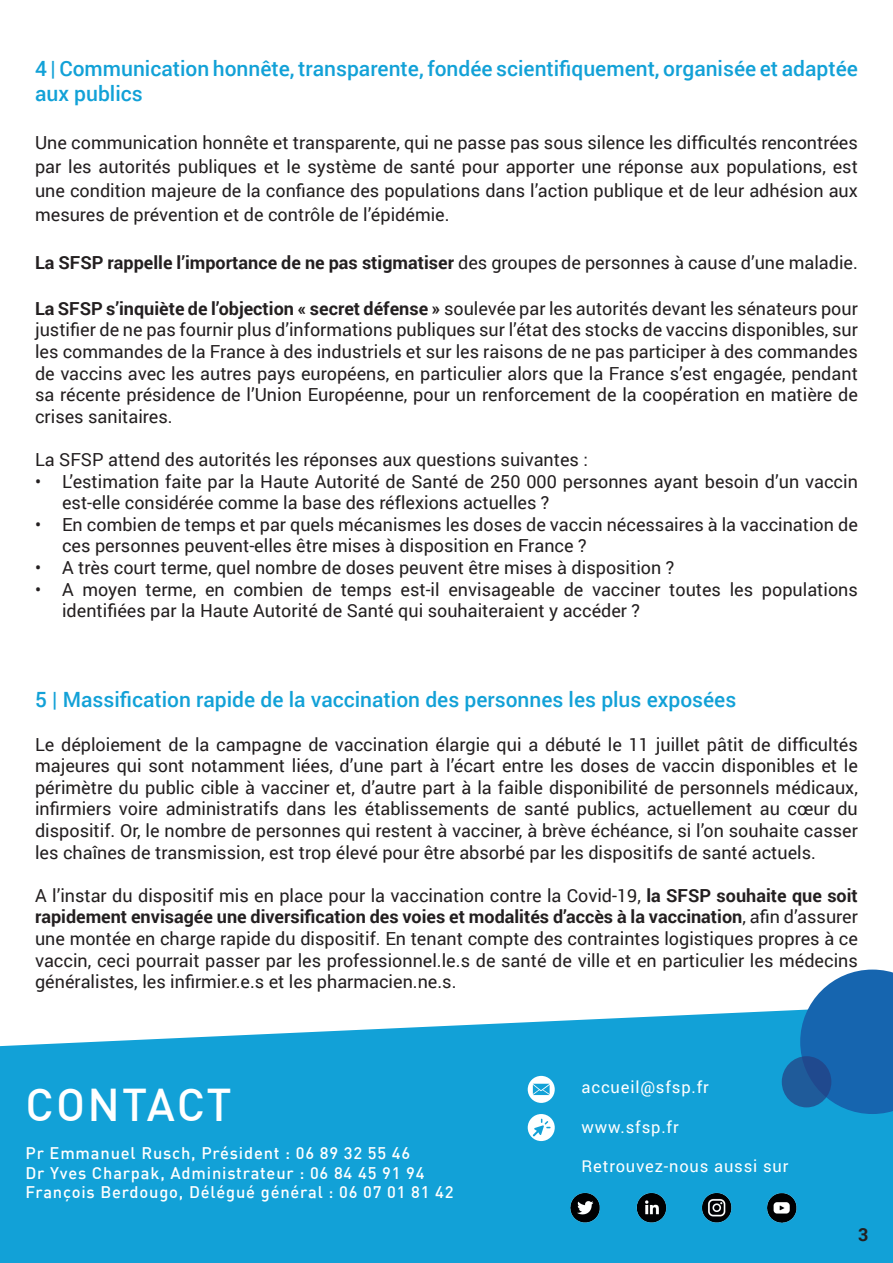
<style>
.page{position:relative;width:893px;height:1263px;background:#fff}
.page>*{position:absolute;margin:0;border:0;box-sizing:border-box;transform-origin:0 0}
.t1{font:500 45px "DIN";letter-spacing:.045em;color:#fff}
.t2{font:500 21px/25.2px "Roboto";color:#12a1d7}
.t3{font:18px/21.6px "Roboto";color:#231f20;text-align:justify}
.t4{font:700 18px "Roboto";color:#231f20}
.t5{font:500 16.5px/19.8px "DIN";letter-spacing:.05em;color:#fff}
.t6{font:16.5px "Roboto";letter-spacing:.05em;color:#fff}
.s1{font-weight:400}
.s2{font-weight:700}
</style>
<div class="page">
<svg style="left:0;top:1009px;width:893px;height:254px;background:#25a8da"></svg>
<svg style="left:800px;top:969px;width:93px;height:145px;background:#2c76b8"></svg>
<div style="left:782px;top:1056px;width:49px;height:51px;background:linear-gradient(to right,#1f619e,#20498e);border-radius:50%"></div>
<svg style="left:528px;top:1076px;width:27px;height:27px"></svg>
<div style="left:528px;top:1114px;width:27px;height:27px;background:#fff;border-radius:50%"></div>
<img style="left:541px;top:1184px;width:285px;height:50px">
<svg style="left:533px;top:1084px;width:17px;height:11px"></svg>
<svg style="left:533px;top:1119px;width:18px;height:17px"></svg>
<p class="t2" style="left:35px;top:55px;width:824px">4 | Communication honnête, transparente, fondée scientifiquement, organisée et adaptée aux publics</p>
<p class="t3" style="left:35px;top:130px;width:824px;line-height:24px">Une communication honnête et transparente, qui ne passe pas sous silence les difficultés rencontrées par les autorités publiques et le système de santé pour apporter une réponse aux populations, est une condition majeure de la confiance des populations dans l’action publique et de leur adhésion aux mesures de prévention et de contrôle de l’épidémie.</p>
<p class="t4" style="left:35px;top:250px;width:824px">La SFSP rappelle l’importance de ne pas stigmatiser <span class="s1">des groupes de personnes à cause d’une maladie.</span></p>
<p class="t3" style="left:35px;top:297px;width:824px"><span class="s2">La SFSP s’inquiète de l’objection « secret défense »</span> soulevée par les autorités devant les sénateurs pour justifier de ne pas fournir plus d’informations publiques sur l’état des stocks de vaccins disponibles, sur les commandes de la France à des industriels et sur les raisons de ne pas participer à des commandes de vaccins avec les autres pays européens, en particulier alors que la France s’est engagée, pendant sa récente présidence de l’Union Européenne, pour un renforcement de la coopération en matière de crises sanitaires.</p>
<p class="t3" style="left:35px;top:448px;width:554px">La SFSP attend des autorités les réponses aux questions suivantes :</p>
<p class="t3" style="left:62px;top:470px;width:797px;text-indent:-27px">• L’estimation faite par la Haute Autorité de Santé de 250 000 personnes ayant besoin d’un vaccin est-elle considérée comme la base des réflexions actuelles ?</p>
<p class="t3" style="left:62px;top:513px;width:797px;text-indent:-27px">• En combien de temps et par quels mécanismes les doses de vaccin nécessaires à la vaccination de ces personnes peuvent-elles être mises à disposition en France ?</p>
<p class="t3" style="left:35px;top:556px;width:641px">• A très court terme, quel nombre de doses peuvent être mises à disposition ?</p>
<p class="t3" style="left:62px;top:578px;width:797px;text-indent:-27px">• A moyen terme, en combien de temps est-il envisageable de vacciner toutes les populations identifiées par la Haute Autorité de Santé qui souhaiteraient y accéder ?</p>
<p class="t2" style="left:35px;top:686px;width:703px">5 | Massification rapide de la vaccination des personnes les plus exposées</p>
<p class="t3" style="left:35px;top:733px;width:824px">Le déploiement de la campagne de vaccination élargie qui a débuté le 11 juillet pâtit de difficultés majeures qui sont notamment liées, d’une part à l’écart entre les doses de vaccin disponibles et le périmètre du public cible à vacciner et, d’autre part à la faible disponibilité de personnels médicaux, infirmiers voire administratifs dans les établissements de santé publics, actuellement au cœur du dispositif. Or, le nombre de personnes qui restent à vacciner, à brève échéance, si l’on souhaite casser les chaînes de transmission, est trop élevé pour être absorbé par les dispositifs de santé actuels.</p>
<p class="t3" style="left:35px;top:884px;width:824px">A l’instar du dispositif mis en place pour la vaccination contre la Covid-19, <span class="s2">la SFSP souhaite que soit rapidement envisagée une diversification des voies et modalités d’accès à la vaccination</span>, afin d’assurer une montée en charge rapide du dispositif. En tenant compte des contraintes logistiques propres à ce vaccin, ceci pourrait passer par les professionnel.le.s de santé de ville et en particulier les médecins généralistes, les infirmier.e.s et les pharmacien.ne.s.</p>
<h1 class="t1" style="left:26px;top:1076px;width:208px">CONTACT</h1>
<p class="t5" style="left:26px;top:1142px;width:430px">Pr Emmanuel Rusch, Président : 06 89 32 55 46<br>Dr Yves Charpak, Administrateur : 06 84 45 91 94<br>François Berdougo, Délégué général : 06 07 01 81 42</p>
<p class="t6" style="left:581px;top:1076px;width:129px">accueil@sfsp.fr</p>
<p class="t6" style="left:581px;top:1115px;width:99px">www.sfsp.fr</p>
<p class="t6" style="left:581px;top:1155px;width:208px">Retrouvez-nous aussi sur</p>
<p class="t4" style="left:858px;top:1222px;width:12px">3</p>
</div>
